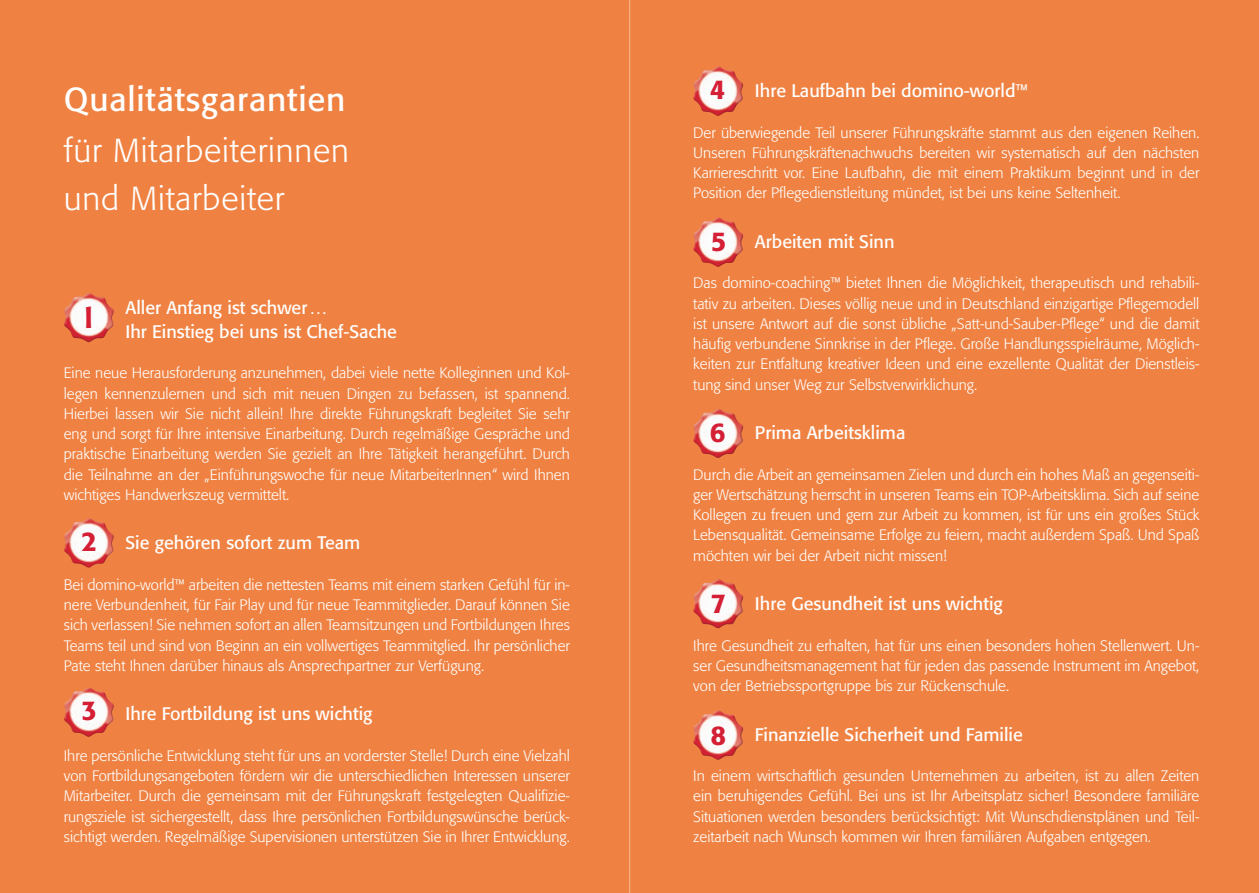
<style>
.page{position:relative;width:1259px;height:893px;background:#ef8242}
.page>*{position:absolute;margin:0;border:0;box-sizing:border-box;transform-origin:0 0}
.t1{font:300 33px/48px "Formata";letter-spacing:.025em;color:#fff}
.t2{font:33px "Formata";letter-spacing:.025em;color:#fff}
.t3{font:500 27px "Formata";color:#d41f35}
.t4{font:18px/24px "Formata";color:#fff}
.t5{font:300 15px/20.2px "Formata";color:#fff;text-align:justify}
</style>
<div class="page">
<hr style="left:629px;top:0;width:1px;height:893px;background:#f7ba8f">
<img style="left:693px;top:66px;width:26px;height:32px">
<img style="left:694px;top:217px;width:25px;height:28px">
<img style="left:693px;top:409px;width:26px;height:27px">
<img style="left:694px;top:579px;width:25px;height:28px">
<img style="left:694px;top:710px;width:25px;height:28px">
<img style="left:64px;top:293px;width:25px;height:27px">
<img style="left:64px;top:518px;width:25px;height:28px">
<img style="left:64px;top:687px;width:25px;height:29px">
<h1 class="t2" style="left:64px;top:80px;width:283px">Qualitätsgarantien</h1>
<h1 class="t1" style="left:64px;top:127px;width:287px">für Mitarbeiterinnen und Mitarbeiter</h1>
<p class="t4" style="left:125px;top:295px;width:273px">Aller Anfang ist schwer…<br>Ihr Einstieg bei uns ist Chef-Sache</p>
<p class="t5" style="left:64px;top:363px;width:508px">Eine neue Herausforderung anzunehmen, dabei viele nette Kolleginnen und Kol&shy;legen kennenzulernen und sich mit neuen Dingen zu befassen, ist spannend.<br>Hierbei lassen wir Sie nicht allein! Ihre direkte Führungskraft begleitet Sie sehr eng und sorgt für Ihre intensive Einarbeitung. Durch regelmäßige Gespräche und praktische Einarbeitung werden Sie gezielt an Ihre Tätigkeit herangeführt. Durch die Teilnahme an der „Einführungswoche für neue MitarbeiterInnen“ wird Ihnen wichtiges Handwerkszeug vermittelt.</p>
<p class="t4" style="left:125px;top:531px;width:236px">Sie gehören sofort zum Team</p>
<p class="t5" style="left:64px;top:575px;width:508px">Bei domino-world™ arbeiten die nettesten Teams mit einem starken Gefühl für in&shy;nere Verbundenheit, für Fair Play und für neue Teammitglieder. Darauf können Sie sich verlassen! Sie nehmen sofort an allen Teamsitzungen und Fortbildungen Ihres Teams teil und sind von Beginn an ein vollwertiges Teammitglied. Ihr persönlicher Pate steht Ihnen darüber hinaus als Ansprechpartner zur Verfügung.</p>
<p class="t4" style="left:125px;top:702px;width:249px">Ihre Fortbildung ist uns wichtig</p>
<p class="t5" style="left:64px;top:746px;width:508px">Ihre persönliche Entwicklung steht für uns an vorderster Stelle! Durch eine Vielzahl von Fortbildungsangeboten fördern wir die unterschiedlichen Interessen unserer Mitarbeiter. Durch die gemeinsam mit der Führungskraft festgelegten Qualifizie&shy;rungsziele ist sichergestellt, dass Ihre persönlichen Fortbildungswünsche berück&shy;sichtigt werden. Regelmäßige Supervisionen unterstützen Sie in Ihrer Entwicklung.</p>
<h2 class="t3" style="left:85px;top:301px;width:9px">l</h2>
<h2 class="t3" style="left:82px;top:525px;width:17px">2</h2>
<h2 class="t3" style="left:82px;top:694px;width:17px">3</h2>
<h2 class="t3" style="left:710px;top:73px;width:17px">4</h2>
<p class="t4" style="left:755px;top:79px;width:274px">Ihre Laufbahn bei domino-world™</p>
<p class="t5" style="left:693px;top:122px;width:508px">Der überwiegende Teil unserer Führungskräfte stammt aus den eigenen Reihen.<br>Unseren Führungskräftenachwuchs bereiten wir systematisch auf den nächsten Karriereschritt vor. Eine Laufbahn, die mit einem Praktikum beginnt und in der Position der Pflegedienstleitung mündet, ist bei uns keine Seltenheit.</p>
<p class="t4" style="left:755px;top:229px;width:141px">Arbeiten mit Sinn</p>
<p class="t5" style="left:693px;top:273px;width:508px">Das domino-coaching™ bietet Ihnen die Möglichkeit, therapeutisch und rehabili&shy;tativ zu arbeiten. Dieses völlig neue und in Deutschland einzigartige Pflegemodell ist unsere Antwort auf die sonst übliche „Satt-und-Sauber-Pflege“ und die damit häufig verbundene Sinnkrise in der Pflege. Große Handlungsspielräume, Möglich&shy;keiten zur Entfaltung kreativer Ideen und eine exzellente Qualität der Dienstleis&shy;tung sind unser Weg zur Selbstverwirklichung.</p>
<p class="t4" style="left:755px;top:421px;width:152px">Prima Arbeitsklima</p>
<p class="t5" style="left:693px;top:464px;width:508px">Durch die Arbeit an gemeinsamen Zielen und durch ein hohes Maß an gegenseiti&shy;ger Wertschätzung herrscht in unseren Teams ein TOP-Arbeitsklima. Sich auf seine Kollegen zu freuen und gern zur Arbeit zu kommen, ist für uns ein großes Stück Lebensqualität. Gemeinsame Erfolge zu feiern, macht außerdem Spaß. Und Spaß möchten wir bei der Arbeit nicht missen!</p>
<p class="t4" style="left:755px;top:592px;width:249px">Ihre Gesundheit ist uns wichtig</p>
<p class="t5" style="left:693px;top:635px;width:508px">Ihre Gesundheit zu erhalten, hat für uns einen besonders hohen Stellenwert. Un&shy;ser Gesundheitsmanagement hat für jeden das passende Instrument im Angebot, von der Betriebssportgruppe bis zur Rückenschule.</p>
<p class="t4" style="left:755px;top:722px;width:269px">Finanzielle Sicherheit und Familie</p>
<p class="t5" style="left:693px;top:766px;width:507px">In einem wirtschaftlich gesunden Unternehmen zu arbeiten, ist zu allen Zeiten ein beruhigendes Gefühl. Bei uns ist Ihr Arbeitsplatz sicher! Besondere familiäre Situationen werden besonders berücksichtigt: Mit Wunschdienstplänen und Teil&shy;zeitarbeit nach Wunsch kommen wir Ihren familiären Aufgaben entgegen.</p>
<h2 class="t3" style="left:711px;top:225px;width:17px">5</h2>
<h2 class="t3" style="left:710px;top:415px;width:17px">6</h2>
<h2 class="t3" style="left:710px;top:587px;width:17px">7</h2>
<h2 class="t3" style="left:710px;top:718px;width:17px">8</h2>
</div>
